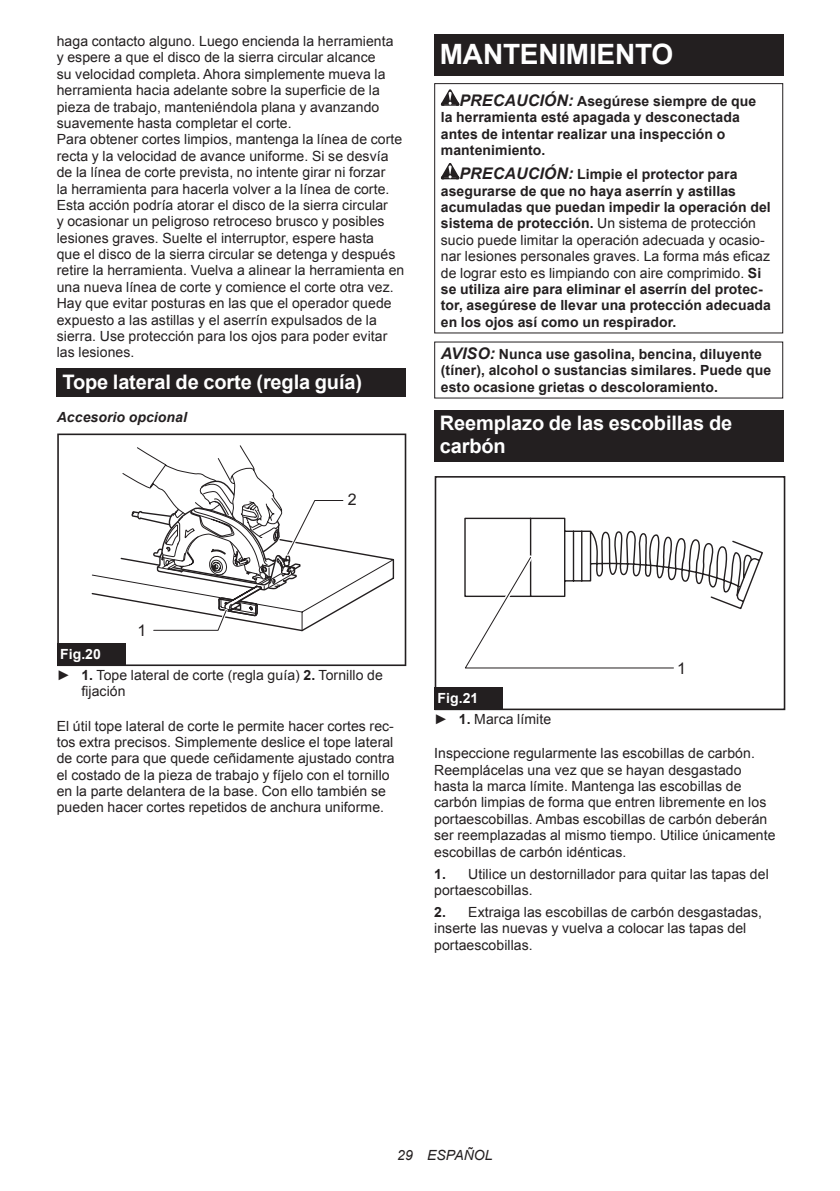
<style>
.page{position:relative;width:840px;height:1191px;background:#fff}
.page>*{position:absolute;margin:0;border:0;box-sizing:border-box;transform-origin:0 0}
.t1{font:700 28px "Arial";letter-spacing:-.01em;color:#fff}
.t2{font:700 20px/23.4px "Arial";letter-spacing:-.01em;color:#fff}
.t3{font:16px "Arial";color:#231f20}
.t4{font:14px/16.4px "Arial";letter-spacing:.005em;color:#231f20}
.t5{font:700 14px/16.4px "Arial";letter-spacing:.005em;color:#231f20}
.t6{font:italic 700 14px "Arial";letter-spacing:.005em;color:#231f20}
.t7{font:italic 14px "Arial";letter-spacing:.005em;color:#231f20}
.s1{font-style:italic;font-size:16px}
.s2{font-weight:400}
.s3{font-weight:700;color:#fff}
.s4{font-weight:700}
</style>
<div class="page">
<div style="left:57px;top:369px;width:348px;height:28px;background:#231f20"></div>
<svg style="left:57px;top:433px;width:349px;height:233px"></svg>
<svg style="left:91px;top:445px;width:304px;height:188px"></svg>
<div style="left:57px;top:643px;width:68px;height:23px;background:#231f20"></div>
<div style="left:434px;top:34px;width:348px;height:41px;background:#231f20"></div>
<svg style="left:440px;top:89px;width:19px;height:17px"></svg>
<svg style="left:440px;top:163px;width:19px;height:16px"></svg>
<div style="left:434px;top:83px;width:348px;height:250px;border:1px solid #231f20"></div>
<div style="left:434px;top:410px;width:348px;height:52px;background:#231f20"></div>
<div style="left:434px;top:476px;width:350px;height:234px;border:2px solid #231f20"></div>
<svg style="left:464px;top:517px;width:299px;height:193px"></svg>
<svg style="left:464px;top:552px;width:210px;height:121px"></svg>
<div style="left:434px;top:687px;width:68px;height:23px;background:#231f20"></div>
<p class="t4" style="left:57px;top:33px;width:349px">haga contacto alguno. Luego encienda la herramienta<br>y espere a que el disco de la sierra circular alcance<br>su velocidad completa. Ahora simplemente mueva la herramienta hacia adelante sobre la superficie de la pieza de trabajo, manteniéndola plana y avanzando suavemente hasta completar el corte.<br>Para obtener cortes limpios, mantenga la línea de corte recta y la velocidad de avance uniforme. Si se desvía de la línea de corte prevista, no intente girar ni forzar<br>la herramienta para hacerla volver a la línea de corte.<br>Esta acción podría atorar el disco de la sierra circular<br>y ocasionar un peligroso retroceso brusco y posibles lesiones graves. Suelte el interruptor, espere hasta<br>que el disco de la sierra circular se detenga y después retire la herramienta. Vuelva a alinear la herramienta en una nueva línea de corte y comience el corte otra vez.<br>Hay que evitar posturas en las que el operador quede expuesto a las astillas y el aserrín expulsados de la sierra. Use protección para los ojos para poder evitar las lesiones.</p>
<h2 class="t2" style="left:62px;top:370px;width:301px">Tope lateral de corte (regla guía)</h2>
<p class="t6" style="left:57px;top:408px;width:132px">Accesorio opcional</p>
<p class="t3" style="left:347px;top:489px;width:10px">2</p>
<h1 class="t1" style="left:439px;top:35px;width:235px">MANTENIMIENTO</h1>
<p class="t5" style="left:440px;top:93px;width:316px;text-indent:19px"><span class="s1">PRECAUCIÓN:</span> Asegúrese siempre de que la herramienta esté apagada y desconectada antes de intentar realizar una inspección o mantenimiento.</p>
<p class="t5" style="left:440px;top:167px;width:331px;text-indent:19px"><span class="s1">PRECAUCIÓN:</span> Limpie el protector para asegurarse de que no haya aserrín y astillas acumuladas que puedan impedir la operación del sistema de protección. <span class="s2">Un sistema de protección sucio puede limitar la operación adecuada y ocasio&shy;nar lesiones personales graves. La forma más eficaz de lograr esto es limpiando con aire comprimido.</span> Si se utiliza aire para eliminar el aserrín del protec&shy;tor, asegúrese de llevar una protección adecuada en los ojos así como un respirador.</p>
<p class="t5" style="left:440px;top:346px;width:331px"><span class="s1">AVISO:</span> Nunca use gasolina, bencina, diluyente (tíner), alcohol o sustancias similares. Puede que esto ocasione grietas o descoloramiento.</p>
<h2 class="t2" style="left:439px;top:412px;width:294px">Reemplazo de las escobillas de carbón</h2>
<p class="t3" style="left:137px;top:620px;width:10px">1</p>
<p class="t4" style="left:57px;top:644px;width:327px;line-height:20.2px"><span class="s3">Fig.20<br></span>► <span class="s4">1.</span> Tope lateral de corte (regla guía) <span class="s4">2.</span> Tornillo de</p>
<p class="t4" style="left:81px;top:683px;width:46px">fijación</p>
<p class="t4" style="left:57px;top:717px;width:339px">El útil tope lateral de corte le permite hacer cortes rec&shy;tos extra precisos. Simplemente deslice el tope lateral de corte para que quede ceñidamente ajustado contra el costado de la pieza de trabajo y fíjelo con el tornillo en la parte delantera de la base. Con ello también se pueden hacer cortes repetidos de anchura uniforme.</p>
<p class="t3" style="left:676px;top:658px;width:10px">1</p>
<p class="t4" style="left:434px;top:688px;width:118px;line-height:20.2px"><span class="s3">Fig.21<br></span>► <span class="s4">1.</span> Marca límite</p>
<p class="t4" style="left:434px;top:745px;width:343px">Inspeccione regularmente las escobillas de carbón.<br>Reemplácelas una vez que se hayan desgastado hasta la marca límite. Mantenga las escobillas de carbón limpias de forma que entren libremente en los portaescobillas. Ambas escobillas de carbón deberán ser reemplazadas al mismo tiempo. Utilice únicamente escobillas de carbón idénticas.</p>
<p class="t4" style="left:434px;top:865px;width:336px"><span class="s4">1.</span> Utilice un destornillador para quitar las tapas del portaescobillas.</p>
<p class="t4" style="left:434px;top:904px;width:329px"><span class="s4">2.</span> Extraiga las escobillas de carbón desgastadas, inserte las nuevas y vuelva a colocar las tapas del portaescobillas.</p>
<p class="t7" style="left:397px;top:1146px;width:97px">29 ESPAÑOL</p>
</div>
